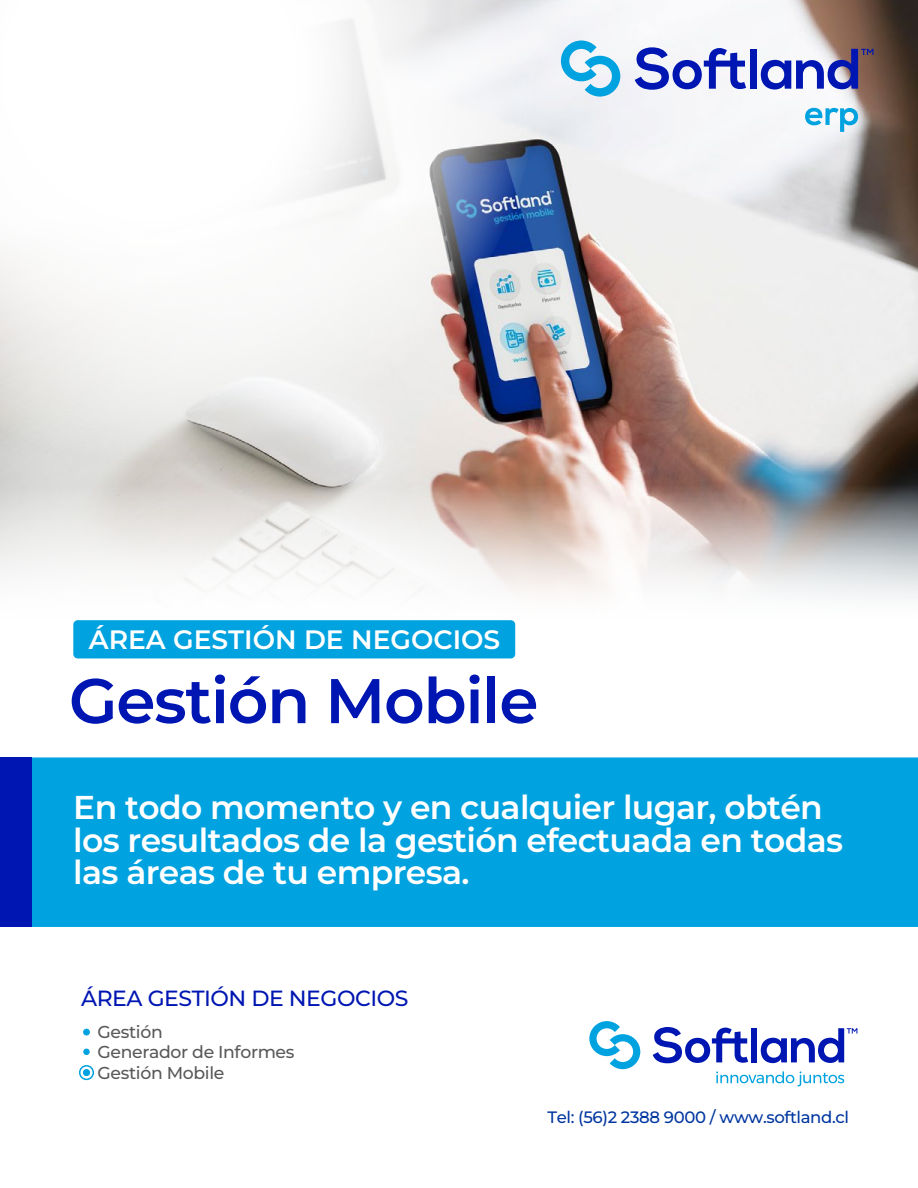
<style>
.page{position:relative;width:918px;height:1188px;background:#fff}
.page>*{position:absolute;margin:0;border:0;box-sizing:border-box;transform-origin:0 0}
.t1{font:600 63px "Montserrat";letter-spacing:-.02em;color:#0016b2}
.t2{font:600 33px/32.8px "Montserrat";letter-spacing:-.02em;color:#fff}
.t3{font:600 26.55px "Montserrat";color:#fff}
.t4{font:500 21.9px "Montserrat";letter-spacing:-.02em;color:#0016b2}
.t5{font:500 17.25px/20.2px "Montserrat";letter-spacing:-.02em;color:#595959}
.t6{font:500 16.5px "Montserrat";letter-spacing:-.02em;color:#0036a0}
</style>
<div class="page">
<img style="left:538px;top:0;width:380px;height:393px">
<svg style="left:0;top:0;width:538px;height:393px"></svg>
<div style="left:31px;top:757px;width:887px;height:170px;background:#00a2df"></div>
<img style="left:0;top:393px;width:918px;height:229px">
<svg style="left:653px;top:1027px;width:95px;height:36px"></svg>
<div style="left:751px;top:1028px;width:6px;height:34px;background:#0016b2"></div>
<svg style="left:761px;top:1028px;width:96px;height:35px"></svg>
<svg style="left:589px;top:1021px;width:51px;height:48px"></svg>
<svg style="left:716px;top:1071px;width:128px;height:15px"></svg>
<div style="left:0;top:757px;width:31px;height:170px;background:#0016b2"></div>
<svg style="left:805px;top:108px;width:53px;height:24px"></svg>
<svg style="left:635px;top:47px;width:111px;height:43px"></svg>
<div style="left:750px;top:49px;width:7px;height:40px;background:#0016b2"></div>
<svg style="left:761px;top:49px;width:113px;height:41px"></svg>
<svg style="left:561px;top:40px;width:59px;height:57px"></svg>
<div style="left:73px;top:620px;width:442px;height:38px;background:#00a2df;border-radius:4px"></div>
<div style="left:83px;top:1029px;width:7px;height:6px;border:2px solid #00a2df;border-radius:50%"></div>
<div style="left:83px;top:1069px;width:7px;height:7px;border:2px solid #00a2df;border-radius:50%"></div>
<div style="left:83px;top:1049px;width:7px;height:6px;border:1px solid #00a2df;border-radius:50%"></div>
<div style="left:79px;top:1065px;width:15px;height:15px;border:2px solid #00a2df;border-radius:50%"></div>
<p class="t3" style="left:89px;top:622px;width:413px">ÁREA GESTIÓN DE NEGOCIOS</p>
<h1 class="t1" style="left:69px;top:659px;width:471px">Gestión Mobile</h1>
<p class="t2" style="left:73px;top:790px;width:771px">En todo momento y en cualquier lugar, obtén los resultados de la gestión efectuada en todas las áreas de tu empresa.</p>
<p class="t4" style="left:81px;top:984px;width:329px">ÁREA GESTIÓN DE NEGOCIOS</p>
<p class="t5" style="left:98px;top:1021px;width:198px">Gestión<br>Generador de Informes<br>Gestión Mobile</p>
<p class="t6" style="left:547px;top:1106px;width:303px">Tel: (56)2 2388 9000 / www.softland.cl</p>
</div>
